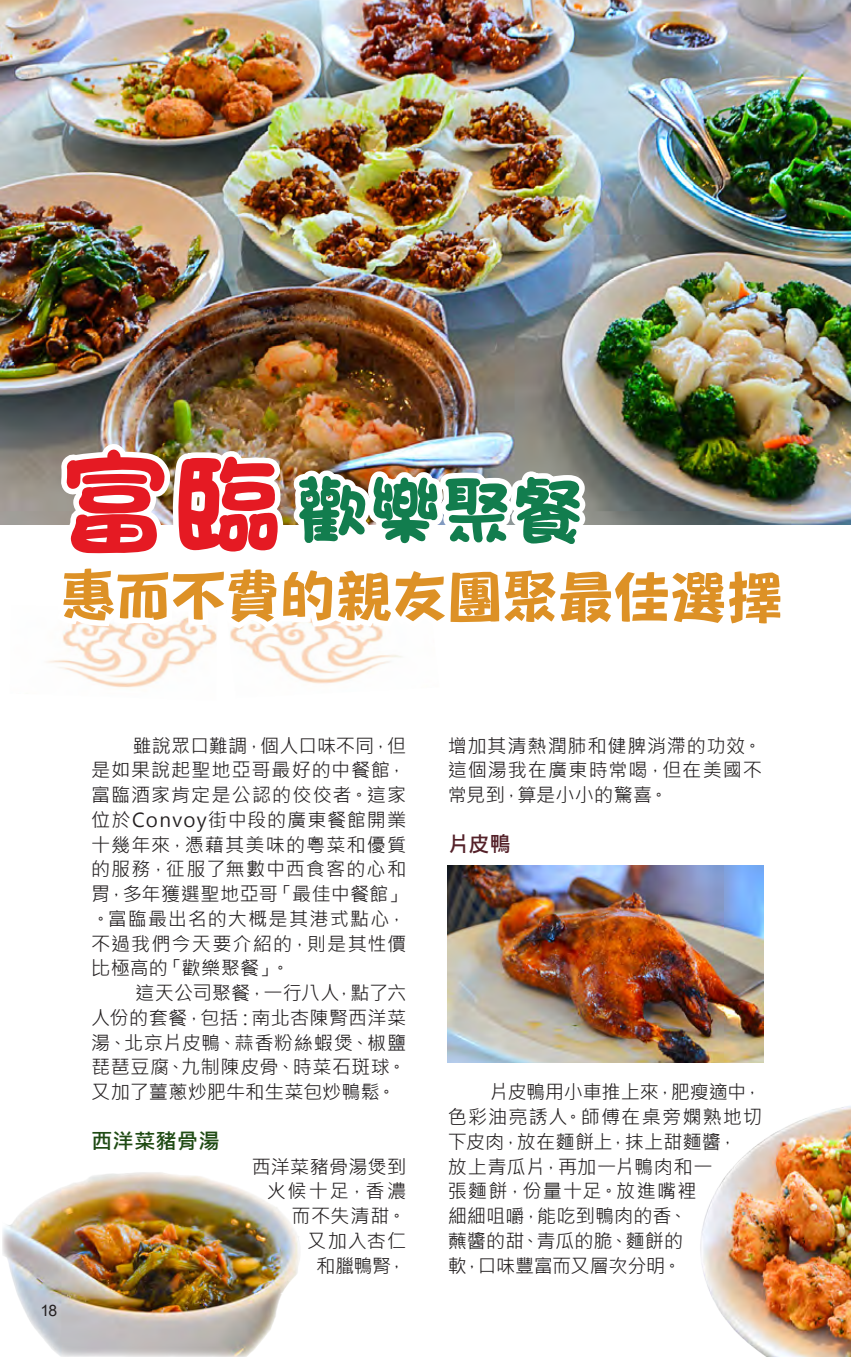
<style>
.page{position:relative;width:851px;height:1357px;background:#fff}
.page>*{position:absolute;margin:0;border:0;box-sizing:border-box;transform-origin:0 0}
.t1{font:72px "Tian Niu Heavy Big 5";color:#127d4e}
.t2{font:57.15px "Chiau Hei Extra Big 5";letter-spacing:-.04em;color:#dd9126}
.t3{font:700 21.38px "Microsoft Jheng Hei";letter-spacing:.005em;color:#1f4b14}
.t4{font:700 21.38px "Microsoft Jheng Hei";color:#542129}
.t5{font:19.12px/24.8px "Microsoft Jheng Hei";letter-spacing:.03em;color:#231f20;text-align:right}
.t6{font:19.12px/24.8px "Microsoft Jheng Hei";letter-spacing:.005em;color:#231f20}
.t7{font:19.12px "Microsoft Jheng Hei";letter-spacing:.055em;color:#231f20}
.t8{font:19.12px "Microsoft Jheng Hei";color:#231f20}
.t9{font:19.12px "Microsoft Jheng Hei";letter-spacing:.05em;color:#231f20}
.t10{font:19.12px "Microsoft Jheng Hei";letter-spacing:.06em;color:#231f20}
.t11{font:19.12px "Microsoft Jheng Hei";letter-spacing:.01em;color:#231f20}
.t12{font:15.75px "Arial";color:#231f20}
.s1{font-size:110.25px;color:#e51a23}
</style>
<div class="page">
<img style="left:0;top:0;width:850px;height:525px">
<img style="left:447px;top:866px;width:316px;height:197px">
<svg style="left:55px;top:434px;width:119px;height:12px"></svg>
<img style="left:309px;top:283px;width:363px;height:163px">
<svg style="left:49px;top:446px;width:742px;height:242px"></svg>
<img style="left:2px;top:1172px;width:298px;height:185px">
<img style="left:700px;top:1106px;width:150px;height:251px">
<p class="t1" style="left:60px;top:474px;width:527px"><span class="s1">富臨</span>歡樂聚餐</p>
<p class="t2" style="left:60px;top:567px;width:725px">惠而不費的親友團聚最佳選擇</p>
<p class="t12" style="left:40px;top:1300px;width:18px">18</p>
<p class="t8" style="left:132px;top:734px;width:275px">雖說眾口難調，個人口味不同，但</p>
<p class="t5" style="left:91px;top:758px;width:317px">是如果說起聖地亞哥最好的中餐館，</p>
<p class="t9" style="left:91px;top:783px;width:317px">富臨酒家肯定是公認的佼佼者。這家</p>
<p class="t7" style="left:91px;top:808px;width:316px">位於Convoy街中段的廣東餐館開業</p>
<p class="t7" style="left:91px;top:833px;width:316px">十幾年來，憑藉其美味的粵菜和優質</p>
<p class="t7" style="left:91px;top:857px;width:317px">的服務，征服了無數中西食客的心和</p>
<p class="t5" style="left:91px;top:882px;width:316px">胃，多年獲選聖地亞哥「最佳中餐館」</p>
<p class="t7" style="left:91px;top:907px;width:316px">。富臨最出名的大概是其港式點心，</p>
<p class="t10" style="left:91px;top:932px;width:316px">不過我們今天要介紹的，則是其性價</p>
<p class="t5" style="left:91px;top:956px;width:200px">比極高的「歡樂聚餐」。</p>
<p class="t8" style="left:135px;top:981px;width:273px">這天公司聚餐，一行八人，點了六</p>
<p class="t5" style="left:91px;top:1005px;width:316px">人份的套餐，包括：南北杏陳腎西洋菜</p>
<p class="t5" style="left:91px;top:1030px;width:316px">湯、北京片皮鴨、蒜香粉絲蝦煲、椒鹽</p>
<p class="t5" style="left:91px;top:1055px;width:316px">琵琶豆腐、九制陳皮骨、時菜石斑球。</p>
<p class="t11" style="left:91px;top:1080px;width:306px">又加了薑蔥炒肥牛和生菜包炒鴨鬆。</p>
<p class="t3" style="left:91px;top:1127px;width:130px">西洋菜豬骨湯</p>
<p class="t5" style="left:252px;top:1154px;width:156px">西洋菜豬骨湯煲到火候十足，香濃而不失清甜。<br>又加入杏仁<br>和臘鴨腎，</p>
<p class="t5" style="left:447px;top:733px;width:316px;text-align:justify">增加其清熱潤肺和健脾消滯的功效。這個湯我在廣東時常喝，但在美國不常見到，算是小小的驚喜。</p>
<p class="t4" style="left:447px;top:830px;width:65px">片皮鴨</p>
<p class="t6" style="left:447px;top:1080px;width:316px;text-indent:42px">片皮鴨用小車推上來，肥瘦適中，色彩油亮誘人。師傅在桌旁嫻熟地切下皮肉，放在麵餅上，抹上甜麵醬，<br>放上青瓜片，再加一片鴨肉和一<br>張麵餅，份量十足。放進嘴裡<br>細細咀嚼，能吃到鴨肉的香、<br>蘸醬的甜、青瓜的脆、麵餅的<br>軟，口味豐富而又層次分明。</p>
</div>
